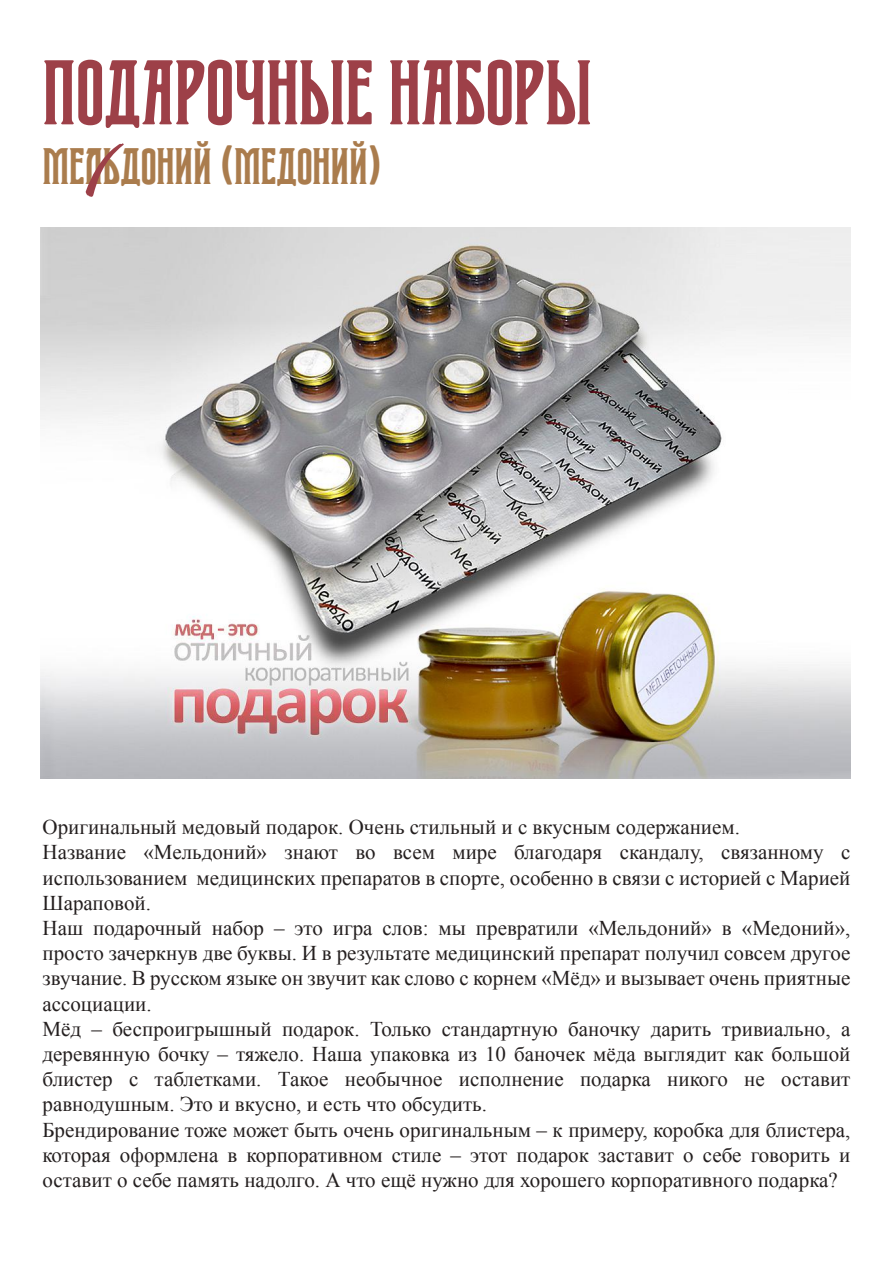
<style>
.page{position:relative;width:893px;height:1263px;background:#fff}
.page>*{position:absolute;margin:0;border:0;box-sizing:border-box;transform-origin:0 0}
.t1{font:500 81px "Berlin Poster";color:#9d4048}
.t2{font:500 45px "Berlin Poster";color:#aa7c4d}
.t3{font:21px/25.2px "Times New Roman";color:#241f1f}
.s1{font-family:"Calibri";font-weight:700}
</style>
<div class="page">
<img style="left:41px;top:227px;width:809px;height:552px">
<svg style="left:86px;top:143px;width:38px;height:54px"></svg>
<h1 class="t1" style="left:43px;top:43px;width:551px">ПОДАРОЧНЫЕ НАБОРЫ</h1>
<h2 class="t2" style="left:43px;top:139px;width:341px">МЕЛЬДОНИЙ <span class="s1">(</span>МЕДОНИЙ<span class="s1">)</span></h2>
<p class="t3" style="left:43px;top:814px;width:809px">Оригинальный медовый подарок. Очень стильный и с вкусным содержанием.<br>Название «Мельдоний» знают во всем мире благодаря скандалу, связанному с использованием медицинских препаратов в спорте, особенно в связи с историей с Марией Шараповой.<br>Наш подарочный набор – это игра слов: мы превратили «Мельдоний» в «Медоний», просто зачеркнув две буквы. И в результате медицинский препарат получил совсем другое звучание. В русском языке он звучит как слово с корнем «Мёд» и вызывает очень приятные ассоциации.<br>Мёд – беспроигрышный подарок. Только стандартную баночку дарить тривиально, а деревянную бочку – тяжело. Наша упаковка из 10 баночек мёда выглядит как большой блистер с таблетками. Такое необычное исполнение подарка никого не оставит равнодушным. Это и вкусно, и есть что обсудить.<br>Брендирование тоже может быть очень оригинальным – к примеру, коробка для блистера, которая оформлена в корпоративном стиле – этот подарок заставит о себе говорить и оставит о себе память надолго. А что ещё нужно для хорошего корпоративного подарка?</p>
</div>
